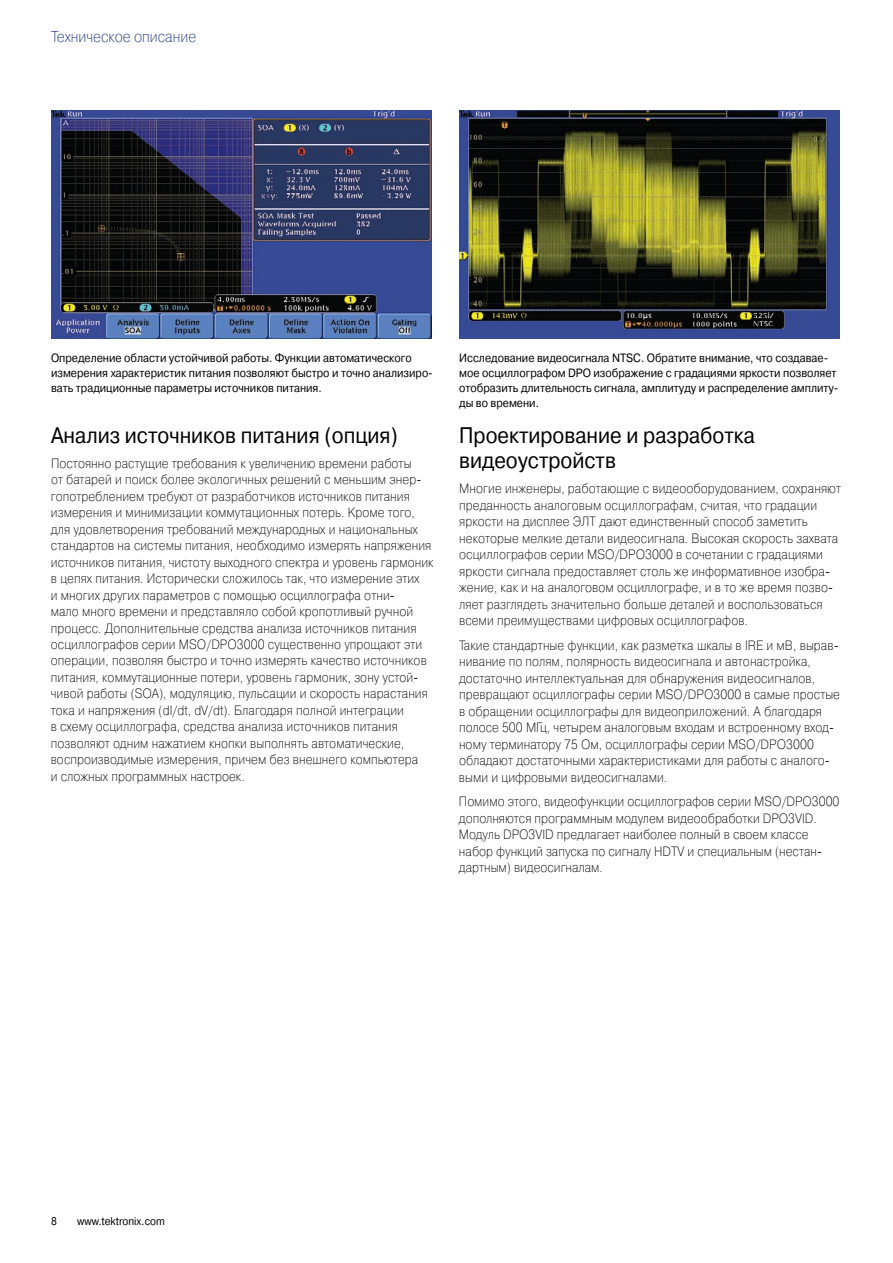
<style>
.page{position:relative;width:893px;height:1263px;background:#fff}
.page>*{position:absolute;margin:0;border:0;box-sizing:border-box;transform-origin:0 0}
.t1{font:22.5px/25.5px "Pragmatica C";color:#000;scale:.9 1}
.t2{font:15.75px "Pragmatica Light C";color:#1a3281;scale:.9 1}
.t3{font:13.5px/16.5px "Pragmatica Light C";letter-spacing:.005em;color:#000;scale:.9 1}
.t4{font:12px/15px "Pragmatica C";color:#000;scale:.9 1}
.t5{font:11.25px "Pragmatica C";color:#000;scale:.9 1}
</style>
<div class="page">
<img style="left:51px;top:111px;width:380px;height:228px">
<img style="left:459px;top:111px;width:380px;height:228px">
<p class="t2" style="left:51px;top:28px;width:163px">Техническое описание</p>
<p class="t4" style="left:51px;top:351px;width:426px">Определение области устойчивой работы. Функции автоматического измерения характеристик питания позволяют быстро и точно анализиро&shy;вать традиционные параметры источников питания.</p>
<p class="t4" style="left:459px;top:351px;width:423px">Исследование видеосигнала NTSC. Обратите внимание, что создавае&shy;мое осциллографом DPO изображение с градациями яркости позволяет отобразить длительность сигнала, амплитуду и распределение амплиту&shy;ды во времени.</p>
<h1 class="t1" style="left:51px;top:423px;width:387px">Анализ источников питания (опция)</h1>
<p class="t3" style="left:51px;top:455px;width:427px">Постоянно растущие требования к увеличению времени работы<br>от батарей и поиск более экологичных решений с меньшим энер&shy;гопотреблением требуют от разработчиков источников питания измерения и минимизации коммутационных потерь. Кроме того, для удовлетворения требований международных и национальных стандартов на системы питания, необходимо измерять напряжения источников питания, чистоту выходного спектра и уровень гармоник в цепях питания. Исторически сложилось так, что измерение этих<br>и многих других параметров с помощью осциллографа отни-<br>мало много времени и представляло собой кропотливый ручной процесс. Дополнительные средства анализа источников питания осциллографов серии MSO/DPO3000 существенно упрощают эти операции, позволяя быстро и точно измерять качество источников питания, коммутационные потери, уровень гармоник, зону устой&shy;чивой работы (SOA), модуляцию, пульсации и скорость нарастания тока и напряжения (dI/dt, dV/dt). Благодаря полной интеграции<br>в схему осциллографа, средства анализа источников питания позволяют одним нажатием кнопки выполнять автоматические, воспроизводимые измерения, причем без внешнего компьютера<br>и сложных программных настроек.</p>
<h1 class="t1" style="left:459px;top:423px;width:330px">Проектирование и разработка видеоустройств</h1>
<p class="t3" style="left:459px;top:480px;width:426px">Многие инженеры, работающие с видеооборудованием, сохраняют преданность аналоговым осциллографам, считая, что градации яркости на дисплее ЭЛТ дают единственный способ заметить некоторые мелкие детали видеосигнала. Высокая скорость захвата осциллографов серии MSO/DPO3000 в сочетании с градациями яркости сигнала предоставляет столь же информативное изобра&shy;жение, как и на аналоговом осциллографе, и в то же время позво&shy;ляет разглядеть значительно больше деталей и воспользоваться всеми преимуществами цифровых осциллографов.</p>
<p class="t3" style="left:459px;top:637px;width:425px">Такие стандартные функции, как разметка шкалы в IRE и мВ, вырав&shy;нивание по полям, полярность видеосигнала и автонастройка, достаточно интеллектуальная для обнаружения видеосигналов, превращают осциллографы серии MSO/DPO3000 в самые простые в обращении осциллографы для видеоприложений. А благодаря полосе 500 МГц, четырем аналоговым входам и встроенному вход&shy;ному терминатору 75 Ом, осциллографы серии MSO/DPO3000 обладают достаточными характеристиками для работы с аналого&shy;выми и цифровыми видеосигналами.</p>
<p class="t3" style="left:459px;top:793px;width:424px">Помимо этого, видеофункции осциллографов серии MSO/DPO3000 дополняются программным модулем видеообработки DPO3VID.<br>Модуль DPO3VID предлагает наиболее полный в своем классе набор функций запуска по сигналу HDTV и специальным (нестан&shy;дартным) видеосигналам.</p>
<p class="t5" style="left:51px;top:1215px;width:8px">8</p>
<p class="t5" style="left:77px;top:1215px;width:99px">www.tektronix.com</p>
</div>
